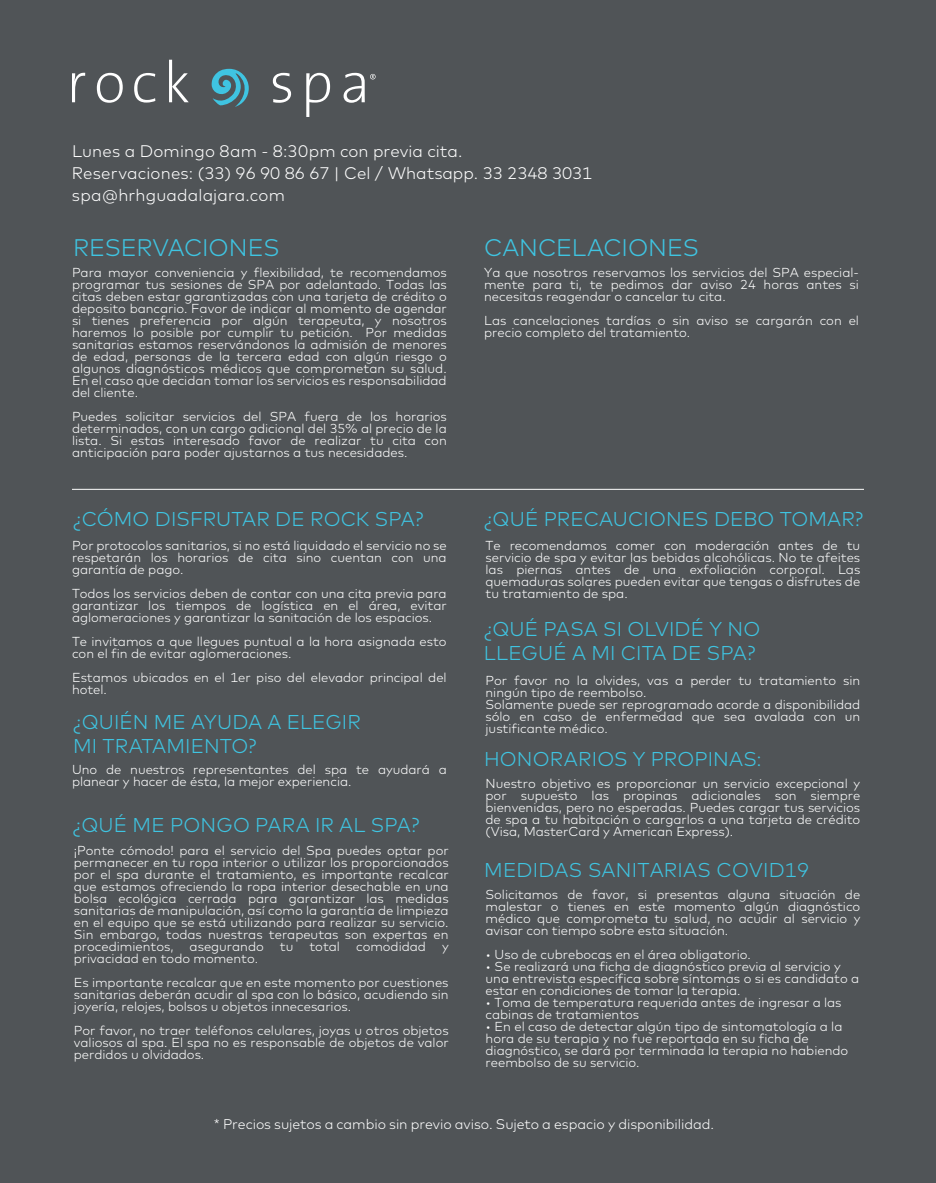
<style>
.page{position:relative;width:936px;height:1183px;background:#505457}
.page>*{position:absolute;margin:0;border:0;box-sizing:border-box;transform-origin:0 0}
.t1{font:300 24px "Mark";letter-spacing:-.005em;color:#3fc4e1}
.t2{font:300 20px/24px "Mark";letter-spacing:.01em;color:#3fc4e1}
.t3{font:300 16.8px/22px "Mark";letter-spacing:.01em;color:#fff}
.t4{font:300 14px "Mark";color:#fff}
.t5{font:300 13px/12px "Mark";color:#fff;text-align:justify}
</style>
<div class="page">
<svg style="left:212px;top:69px;width:37px;height:38px"></svg>
<svg style="left:72px;top:72px;width:13px;height:30px"></svg>
<svg style="left:97px;top:73px;width:26px;height:30px"></svg>
<svg style="left:134px;top:73px;width:21px;height:30px"></svg>
<svg style="left:169px;top:60px;width:20px;height:42px"></svg>
<svg style="left:273px;top:73px;width:18px;height:30px"></svg>
<svg style="left:306px;top:73px;width:24px;height:44px"></svg>
<svg style="left:344px;top:73px;width:32px;height:30px"></svg>
<hr style="left:72px;top:489px;width:792px;height:1px;background:#fff">
<p class="t3" style="left:72px;top:140px;width:522px">Lunes a Domingo 8am - 8:30pm con previa cita.<br>Reservaciones: (33) 96 90 86 67 | Cel / Whatsapp. 33 2348 3031 spa@hrhguadalajara.com</p>
<h1 class="t1" style="left:73px;top:233px;width:208px">RESERVACIONES</h1>
<h1 class="t1" style="left:484px;top:233px;width:216px">CANCELACIONES</h1>
<p class="t5" style="left:72px;top:266px;width:376px">Para mayor conveniencia y flexibilidad, te recomendamos programar tus sesiones de SPA por adelantado. Todas las citas deben estar garantizadas con una tarjeta de crédito o deposito bancario. Favor de indicar al momento de agendar si tienes preferencia por algún terapeuta, y nosotros haremos lo posible por cumplir tu petición. Por medidas sanitarias estamos reservándonos la admisión de menores de edad, personas de la tercera edad con algún riesgo o algunos diagnósticos médicos que comprometan su salud.<br>En el caso que decidan tomar los servicios es responsabilidad del cliente.</p>
<p class="t5" style="left:72px;top:410px;width:376px">Puedes solicitar servicios del SPA fuera de los horarios determinados, con un cargo adicional del 35% al precio de la lista. Si estas interesado favor de realizar tu cita con anticipación para poder ajustarnos a tus necesidades.</p>
<h2 class="t2" style="left:73px;top:507px;width:352px">¿CÓMO DISFRUTAR DE ROCK SPA?</h2>
<p class="t5" style="left:72px;top:539px;width:376px">Por protocolos sanitarios, si no está liquidado el servicio no se respetarán los horarios de cita sino cuentan con una garantía de pago.</p>
<p class="t5" style="left:72px;top:587px;width:376px">Todos los servicios deben de contar con una cita previa para garantizar los tiempos de logística en el área, evitar aglomeraciones y garantizar la sanitación de los espacios.</p>
<p class="t5" style="left:72px;top:635px;width:376px">Te invitamos a que llegues puntual a la hora asignada esto con el fin de evitar aglomeraciones.</p>
<p class="t5" style="left:72px;top:671px;width:376px">Estamos ubicados en el 1er piso del elevador principal del hotel.</p>
<h2 class="t2" style="left:73px;top:710px;width:289px">¿QUIÉN ME AYUDA A ELEGIR<br>MI TRATAMIENTO?</h2>
<p class="t5" style="left:72px;top:763px;width:376px">Uno de nuestros representantes del spa te ayudará a planear y hacer de ésta, la mejor experiencia.</p>
<h2 class="t2" style="left:73px;top:813px;width:348px">¿QUÉ ME PONGO PARA IR AL SPA?</h2>
<p class="t5" style="left:74px;top:844px;width:376px">¡Ponte cómodo! para el servicio del Spa puedes optar por permanecer en tu ropa interior o utilizar los proporcionados por el spa durante el tratamiento, es importante recalcar que estamos ofreciendo la ropa interior desechable en una bolsa ecológica cerrada para garantizar las medidas sanitarias de manipulación, así como la garantía de limpieza en el equipo que se está utilizando para realizar su servicio.<br>Sin embargo, todas nuestras terapeutas son expertas en procedimientos, asegurando tu total comodidad y privacidad en todo momento.</p>
<p class="t5" style="left:74px;top:976px;width:376px">Es importante recalcar que en este momento por cuestiones sanitarias deberán acudir al spa con lo básico, acudiendo sin joyería, relojes, bolsos u objetos innecesarios.</p>
<p class="t5" style="left:74px;top:1024px;width:376px">Por favor, no traer teléfonos celulares, joyas u otros objetos valiosos al spa. El spa no es responsable de objetos de valor perdidos u olvidados.</p>
<p class="t5" style="left:484px;top:266px;width:376px">Ya que nosotros reservamos los servicios del SPA especial&shy;mente para ti, te pedimos dar aviso 24 horas antes si necesitas reagendar o cancelar tu cita.</p>
<p class="t5" style="left:484px;top:314px;width:376px">Las cancelaciones tardías o sin aviso se cargarán con el precio completo del tratamiento.</p>
<h2 class="t2" style="left:484px;top:507px;width:381px">¿QUÉ PRECAUCIONES DEBO TOMAR?</h2>
<p class="t5" style="left:486px;top:539px;width:376px">Te recomendamos comer con moderación antes de tu servicio de spa y evitar las bebidas alcohólicas. No te afeites las piernas antes de una exfoliación corporal. Las quemaduras solares pueden evitar que tengas o disfrutes de tu tratamiento de spa.</p>
<h2 class="t2" style="left:484px;top:617px;width:278px">¿QUÉ PASA SI OLVIDÉ Y NO<br>LLEGUÉ A MI CITA DE SPA?</h2>
<p class="t5" style="left:486px;top:674px;width:376px;text-align:left">Por favor no la olvides, vas a perder tu tratamiento sin ningún tipo de reembolso.<br>Solamente puede ser reprogramado acorde a disponibilidad sólo en caso de enfermedad que sea avalada con un justificante médico.</p>
<h2 class="t2" style="left:484px;top:747px;width:279px">HONORARIOS Y PROPINAS:</h2>
<p class="t5" style="left:486px;top:777px;width:376px">Nuestro objetivo es proporcionar un servicio excepcional y por supuesto las propinas adicionales son siempre bienvenidas, pero no esperadas. Puedes cargar tus servicios de spa a tu habitación o cargarlos a una tarjeta de crédito (Visa, MasterCard y American Express).</p>
<h2 class="t2" style="left:484px;top:858px;width:326px">MEDIDAS SANITARIAS COVID19</h2>
<p class="t5" style="left:486px;top:888px;width:376px">Solicitamos de favor, si presentas alguna situación de malestar o tienes en este momento algún diagnóstico médico que comprometa tu salud, no acudir al servicio y avisar con tiempo sobre esta situación.</p>
<p class="t5" style="left:486px;top:948px;width:267px">• Uso de cubrebocas en el área obligatorio.</p>
<p class="t5" style="left:486px;top:960px;width:375px;text-align:left">• Se realizará una ficha de diagnóstico previa al servicio y una entrevista específica sobre síntomas o si es candidato a estar en condiciones de tomar la terapia.</p>
<p class="t5" style="left:486px;top:996px;width:358px">• Toma de temperatura requerida antes de ingresar a las cabinas de tratamientos</p>
<p class="t5" style="left:486px;top:1020px;width:364px;text-align:left">• En el caso de detectar algún tipo de sintomatología a la hora de su terapia y no fue reportada en su ficha de diagnóstico, se dará por terminada la terapia no habiendo reembolso de su servicio.</p>
<p class="t4" style="left:214px;top:1115px;width:502px">* Precios sujetos a cambio sin previo aviso. Sujeto a espacio y disponibilidad.</p>
</div>
